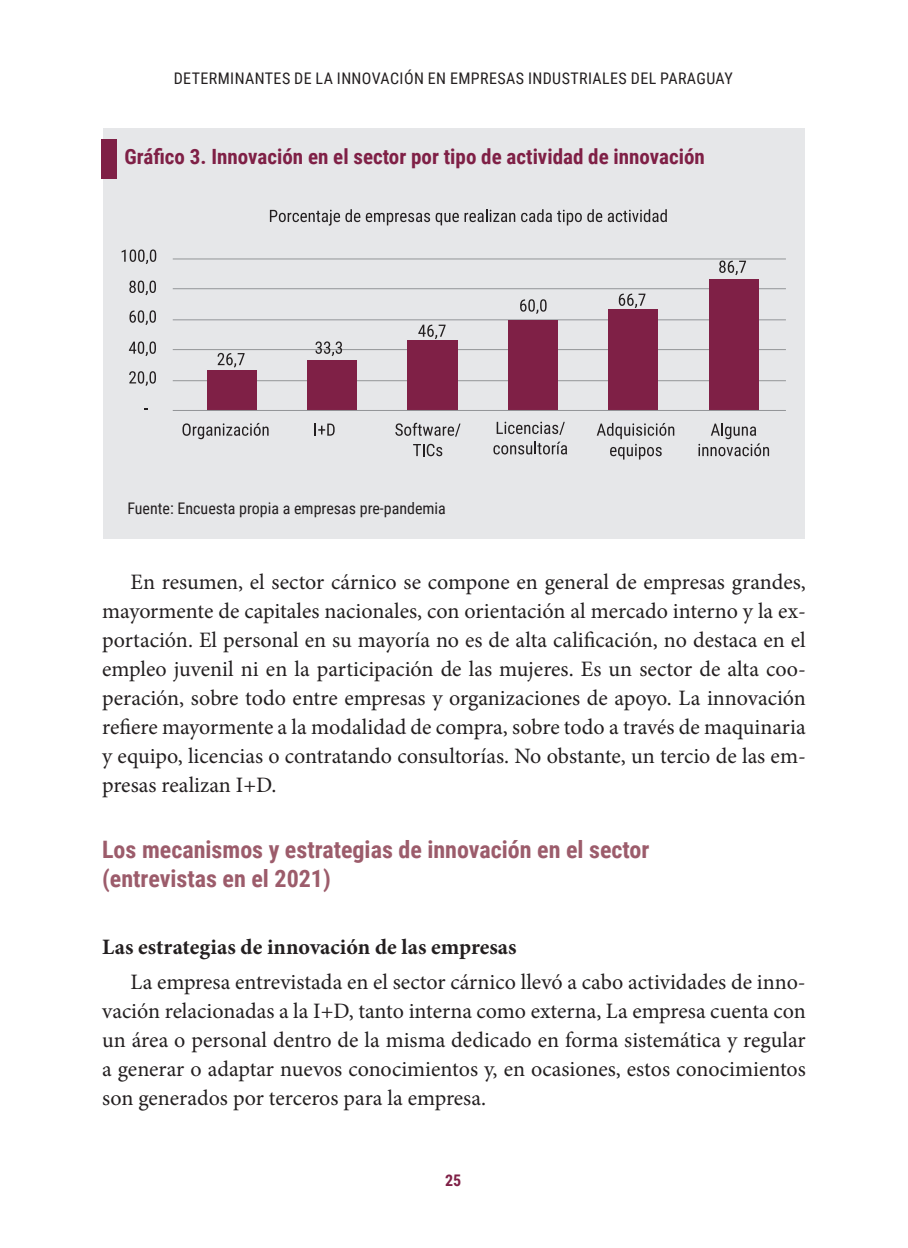
<style>
.page{position:relative;width:908px;height:1248px;background:#fff}
.page>*{position:absolute;margin:0;border:0;box-sizing:border-box;transform-origin:0 0}
.t1{font:700 24px/29px "Roboto Condensed";color:#9c5c6b}
.t2{font:22px/29px "Minion Pro";color:#231f20;text-align:justify}
.t3{font:700 22px "Minion Pro";color:#231f20}
.t4{font:700 21px "Roboto Condensed";color:#7f2046}
.t5{font:16px "Roboto Condensed";letter-spacing:.025em;color:#231f20}
.t6{font:16px "Roboto Condensed";color:#231f20}
.t7{font:700 16px "Roboto Condensed";color:#7f2046}
</style>
<div class="page">
<div style="left:103px;top:129px;width:701px;height:410px;background:#e6e7e9"></div>
<div style="left:102px;top:139px;width:15px;height:39px;background:#7f2046"></div>
<hr style="left:173px;top:258px;width:612px;height:1px;background:#939598">
<hr style="left:173px;top:288px;width:612px;height:1px;background:#939598">
<hr style="left:173px;top:319px;width:612px;height:1px;background:#939598">
<hr style="left:173px;top:349px;width:612px;height:1px;background:#939598">
<hr style="left:173px;top:380px;width:612px;height:1px;background:#939598">
<div style="left:708px;top:279px;width:50px;height:131px;background:#7f2046"></div>
<div style="left:608px;top:309px;width:50px;height:101px;background:#7f2046"></div>
<div style="left:508px;top:320px;width:49px;height:90px;background:#7f2046"></div>
<div style="left:407px;top:340px;width:51px;height:70px;background:#7f2046"></div>
<div style="left:307px;top:360px;width:50px;height:50px;background:#7f2046"></div>
<div style="left:207px;top:370px;width:50px;height:40px;background:#7f2046"></div>
<hr style="left:173px;top:410px;width:612px;height:1px;background:#939598">
<svg style="left:217px;top:353px;width:27px;height:14px"></svg>
<svg style="left:315px;top:341px;width:27px;height:15px"></svg>
<svg style="left:418px;top:324px;width:27px;height:15px"></svg>
<svg style="left:520px;top:299px;width:26px;height:15px"></svg>
<svg style="left:618px;top:293px;width:27px;height:15px"></svg>
<svg style="left:719px;top:260px;width:26px;height:15px"></svg>
<svg style="left:129px;top:371px;width:27px;height:15px"></svg>
<svg style="left:129px;top:341px;width:27px;height:15px"></svg>
<svg style="left:129px;top:310px;width:27px;height:15px"></svg>
<svg style="left:129px;top:280px;width:27px;height:15px"></svg>
<svg style="left:122px;top:249px;width:34px;height:15px"></svg>
<svg style="left:270px;top:209px;width:188px;height:16px"></svg>
<svg style="left:464px;top:209px;width:51px;height:13px"></svg>
<svg style="left:521px;top:209px;width:60px;height:16px"></svg>
<svg style="left:587px;top:209px;width:79px;height:13px"></svg>
<svg style="left:182px;top:423px;width:86px;height:16px"></svg>
<svg style="left:314px;top:423px;width:20px;height:12px"></svg>
<svg style="left:395px;top:422px;width:65px;height:14px"></svg>
<svg style="left:413px;top:444px;width:29px;height:12px"></svg>
<svg style="left:496px;top:421px;width:68px;height:14px"></svg>
<svg style="left:493px;top:441px;width:74px;height:13px"></svg>
<svg style="left:596px;top:423px;width:78px;height:36px"></svg>
<svg style="left:698px;top:423px;width:70px;height:33px"></svg>
<p class="t5" style="left:174px;top:67px;width:560px">DETERMINANTES DE LA INNOVACIÓN EN EMPRESAS INDUSTRIALES DEL PARAGUAY</p>
<p class="t4" style="left:125px;top:142px;width:581px">Gráfico 3. Innovación en el sector por tipo de actividad de innovación</p>
<p class="t6" style="left:127px;top:497px;width:320px">Fuente: Encuesta propia a empresas pre-pandemia</p>
<p class="t2" style="left:102px;top:567px;width:705px;text-indent:28px">En resumen, el sector cárnico se compone en general de empresas grandes, mayormente de capitales nacionales, con orientación al mercado interno y la ex&shy;portación. El personal en su mayoría no es de alta calificación, no destaca en el empleo juvenil ni en la participación de las mujeres. Es un sector de alta coo&shy;peración, sobre todo entre empresas y organizaciones de apoyo. La innovación refiere mayormente a la modalidad de compra, sobre todo a través de maquinaria y equipo, licencias o contratando consultorías. No obstante, un tercio de las em&shy;presas realizan I+D.</p>
<p class="t1" style="left:102px;top:834px;width:548px">Los mecanismos y estrategias de innovación en el sector (entrevistas en el 2021)</p>
<p class="t3" style="left:102px;top:931px;width:416px">Las estrategias de innovación de las empresas</p>
<p class="t2" style="left:102px;top:967px;width:705px;text-indent:28px">La empresa entrevistada en el sector cárnico llevó a cabo actividades de inno&shy;vación relacionadas a la I+D, tanto interna como externa, La empresa cuenta con un área o personal dentro de la misma dedicado en forma sistemática y regular a generar o adaptar nuevos conocimientos y, en ocasiones, estos conocimientos son generados por terceros para la empresa.</p>
<p class="t7" style="left:445px;top:1168px;width:18px">25</p>
</div>
